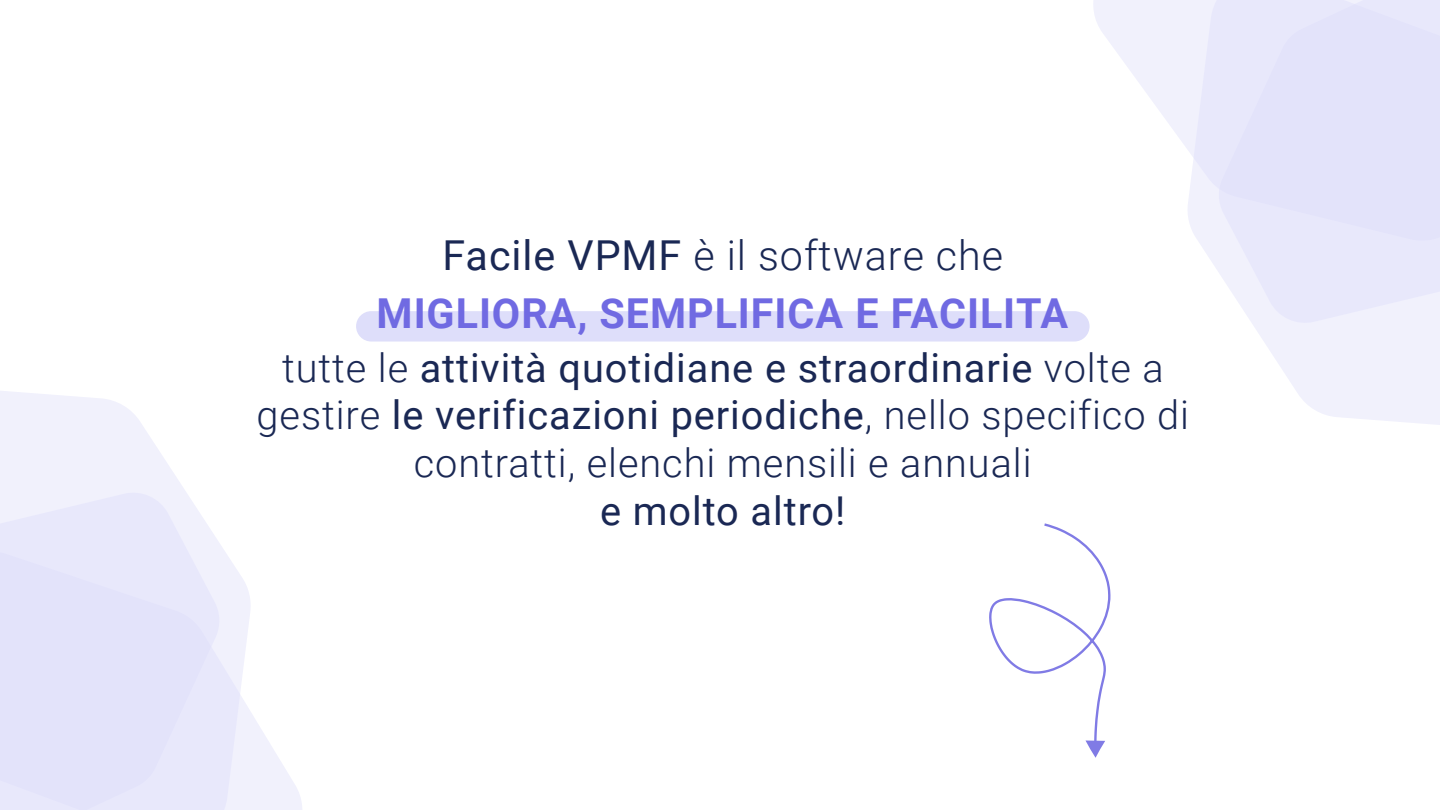
<style>
.page{position:relative;width:1440px;height:810px;background:#fff}
.page>*{position:absolute;margin:0;border:0;box-sizing:border-box;transform-origin:0 0}
.t1{font:700 41.25px "Roboto";letter-spacing:.025em;color:#706ae2}
.t2{font:300 41.25px "Roboto";letter-spacing:.025em;color:#1a2854}
.t3{font:300 39.75px/47.7px "Roboto";letter-spacing:.025em;color:#1a2854;text-align:center}
.t4{font:39.75px "Roboto";letter-spacing:.025em;color:#1a2854}
.s1{font-weight:400}
</style>
<div class="page">
<svg style="left:251px;top:713px;width:51px;height:97px;fill:#f1f1fc"></svg>
<svg style="left:0;top:391px;width:251px;height:419px;fill:#e8e8fb"></svg>
<svg style="left:1093px;top:0;width:95px;height:149px;fill:#f1f1fc"></svg>
<svg style="left:1188px;top:0;width:252px;height:425px;fill:#e8e8fb"></svg>
<div style="left:356px;top:311px;width:734px;height:31px;background:#dedefa;border-radius:15px"></div>
<svg style="left:989px;top:523px;width:122px;height:235px"></svg>
<p class="t2" style="left:443px;top:226px;width:562px"><span class="s1">Facile VPMF</span> è il software che</p>
<p class="t1" style="left:377px;top:285px;width:693px">MIGLIORA, SEMPLIFICA E FACILITA</p>
<p class="t3" style="left:257px;top:342px;width:934px">tutte le <span class="s1">attività quotidiane e straordinarie</span> volte a gestire <span class="s1">le verificazioni periodiche</span>, nello specifico di contratti, elenchi mensili e annuali</p>
<p class="t4" style="left:600px;top:483px;width:247px">e molto altro!</p>
</div>
